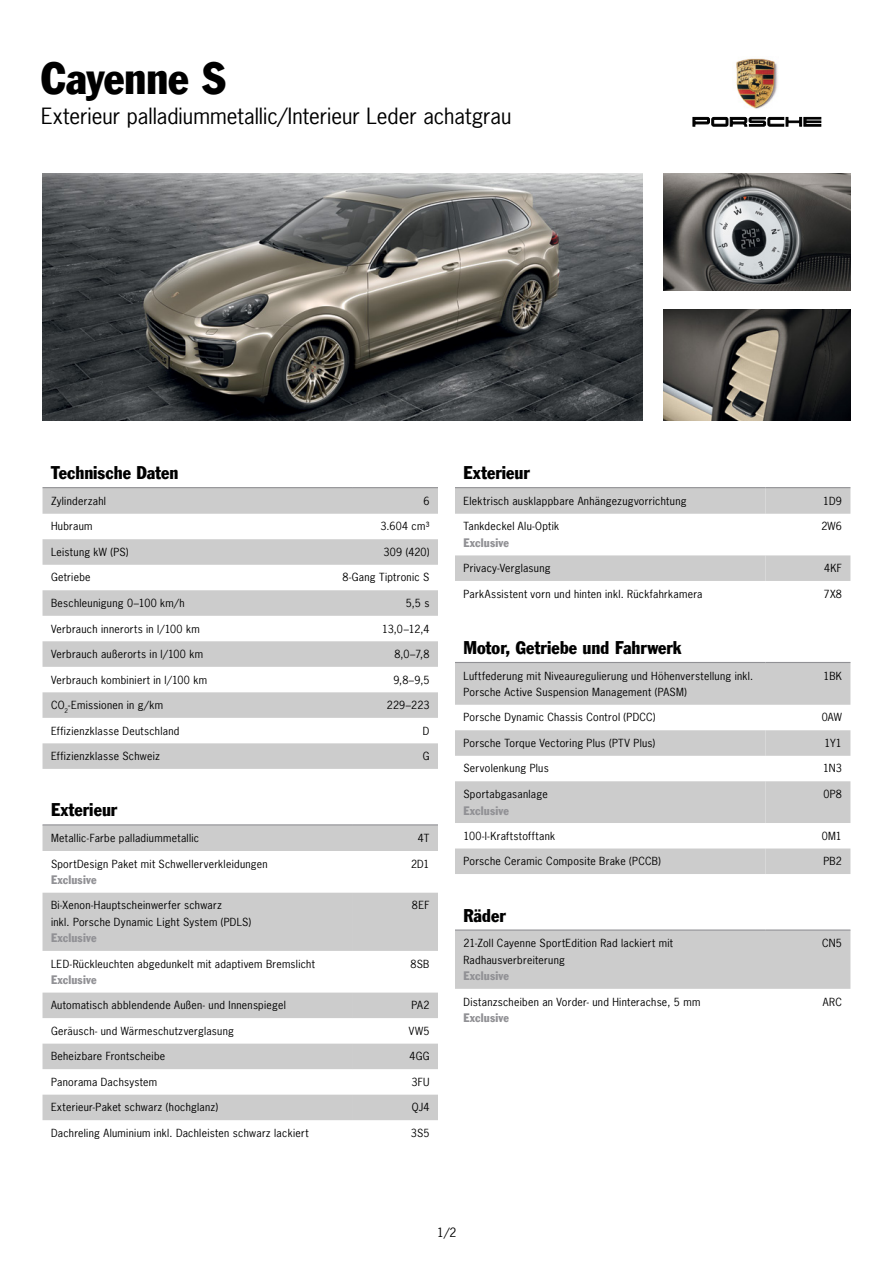
<style>
.page{position:relative;width:893px;height:1263px;background:#fff}
.page>*{position:absolute;margin:0;border:0;box-sizing:border-box;transform-origin:0 0}
.t1{font:condensed 45px "Frank Gothfor Porsche WTT";letter-spacing:-.01em;color:#000}
.t2{font:21px "News Gothfor Porsche WTT";color:#000}
.t3{font:condensed 18px "Frank Gothfor Porsche WTT";color:#000}
.t4{font:condensed 12px "Frank Gothfor Porsche WTT";letter-spacing:.015em;color:#919195}
.t5{font:12px "News Gothfor Porsche WTT";color:#000}
.t6{font:10.5px/16.5px "News Gothfor Porsche WTT";letter-spacing:.03em;color:#000}
</style>
<div class="page">
<svg style="left:692px;top:117px;width:130px;height:10px"></svg>
<img style="left:736px;top:58px;width:42px;height:51px">
<img style="left:663px;top:309px;width:187px;height:112px">
<img style="left:663px;top:173px;width:187px;height:117px">
<img style="left:43px;top:173px;width:599px;height:248px">
<svg style="left:43px;top:488px;width:395px;height:77px"></svg>
<svg style="left:43px;top:590px;width:395px;height:179px;fill:#ccc"></svg>
<hr style="left:43px;top:487px;width:310px;height:1px;background:#919195">
<hr style="left:353px;top:487px;width:85px;height:1px;background:#919195">
<svg style="left:43px;top:825px;width:395px;height:295px;fill:#ccc"></svg>
<svg style="left:353px;top:893px;width:85px;height:227px"></svg>
<hr style="left:43px;top:824px;width:310px;height:1px;background:#919195">
<hr style="left:353px;top:824px;width:85px;height:1px;background:#919195">
<svg style="left:455px;top:488px;width:395px;height:93px"></svg>
<hr style="left:455px;top:487px;width:310px;height:1px;background:#919195">
<hr style="left:765px;top:487px;width:85px;height:1px;background:#919195">
<svg style="left:455px;top:663px;width:395px;height:211px;fill:#ccc"></svg>
<svg style="left:765px;top:730px;width:85px;height:144px"></svg>
<hr style="left:455px;top:662px;width:310px;height:1px;background:#919195">
<hr style="left:765px;top:662px;width:85px;height:1px;background:#919195">
<div style="left:455px;top:931px;width:395px;height:58px;background:#ccc"></div>
<hr style="left:455px;top:929px;width:310px;height:2px;background:#919195">
<hr style="left:765px;top:929px;width:85px;height:2px;background:#919195">
<h1 class="t1" style="left:41px;top:51px;width:186px">Cayenne S</h1>
<h2 class="t2" style="left:41px;top:103px;width:472px">Exterieur palladiummetallic/Interieur Leder achatgrau</h2>
<h3 class="t3" style="left:51px;top:462px;width:129px">Technische Daten</h3>
<p class="t6" style="left:51px;top:493px;width:56px">Zylinderzahl</p>
<p class="t6" style="left:423px;top:493px;width:8px">6</p>
<p class="t6" style="left:51px;top:518px;width:43px">Hubraum</p>
<p class="t6" style="left:380px;top:518px;width:51px">3.604 cm³</p>
<p class="t6" style="left:51px;top:544px;width:79px">Leistung kW (PS)</p>
<p class="t6" style="left:384px;top:544px;width:47px">309 (420)</p>
<p class="t6" style="left:51px;top:569px;width:41px">Getriebe</p>
<p class="t6" style="left:342px;top:569px;width:88px">8-Gang Tiptronic S</p>
<p class="t6" style="left:51px;top:595px;width:135px">Beschleunigung 0–100 km/h</p>
<p class="t6" style="left:406px;top:595px;width:25px">5,5 s</p>
<p class="t6" style="left:51px;top:620px;width:150px">Verbrauch innerorts in l/100 km</p>
<p class="t6" style="left:382px;top:620px;width:49px">13,0–12,4</p>
<p class="t6" style="left:51px;top:646px;width:154px">Verbrauch außerorts in l/100 km</p>
<p class="t6" style="left:394px;top:646px;width:37px">8,0–7,8</p>
<p class="t6" style="left:51px;top:671px;width:158px">Verbrauch kombiniert in l/100 km</p>
<p class="t6" style="left:393px;top:671px;width:38px">9,8–9,5</p>
<p class="t6" style="left:51px;top:697px;width:114px">CO<sub>2</sub>-Emissionen in g/km</p>
<p class="t6" style="left:387px;top:697px;width:44px">229–223</p>
<p class="t6" style="left:51px;top:722px;width:130px">Effizienzklasse Deutschland</p>
<p class="t6" style="left:423px;top:722px;width:8px">D</p>
<p class="t6" style="left:51px;top:748px;width:111px">Effizienzklasse Schweiz</p>
<p class="t6" style="left:423px;top:748px;width:8px">G</p>
<h3 class="t3" style="left:51px;top:799px;width:68px">Exterieur</h3>
<p class="t6" style="left:51px;top:830px;width:150px">Metallic-Farbe palladiummetallic</p>
<p class="t6" style="left:418px;top:830px;width:13px">4T</p>
<p class="t6" style="left:51px;top:855px;width:218px">SportDesign Paket mit Schwellerverkleidungen</p>
<p class="t4" style="left:51px;top:872px;width:47px">Exclusive</p>
<p class="t6" style="left:411px;top:855px;width:20px">2D1</p>
<p class="t6" style="left:51px;top:897px;width:202px">Bi-Xenon-Hauptscheinwerfer schwarz<br>inkl. Porsche Dynamic Light System (PDLS)</p>
<p class="t4" style="left:51px;top:931px;width:47px">Exclusive</p>
<p class="t6" style="left:51px;top:955px;width:265px">LED-Rückleuchten abgedunkelt mit adaptivem Bremslicht</p>
<p class="t4" style="left:51px;top:972px;width:47px">Exclusive</p>
<p class="t6" style="left:412px;top:897px;width:19px">8EF</p>
<p class="t6" style="left:410px;top:955px;width:21px">8SB</p>
<p class="t6" style="left:51px;top:997px;width:236px">Automatisch abblendende Außen- und Innenspiegel</p>
<p class="t6" style="left:411px;top:997px;width:20px">PA2</p>
<p class="t6" style="left:51px;top:1022px;width:184px">Geräusch- und Wärmeschutzverglasung</p>
<p class="t6" style="left:409px;top:1022px;width:22px">VW5</p>
<p class="t6" style="left:51px;top:1048px;width:116px">Beheizbare Frontscheibe</p>
<p class="t6" style="left:409px;top:1048px;width:22px">4GG</p>
<p class="t6" style="left:51px;top:1073px;width:108px">Panorama Dachsystem</p>
<p class="t6" style="left:411px;top:1073px;width:20px">3FU</p>
<p class="t6" style="left:51px;top:1099px;width:169px">Exterieur-Paket schwarz (hochglanz)</p>
<p class="t6" style="left:412px;top:1099px;width:19px">QJ4</p>
<p class="t6" style="left:51px;top:1124px;width:259px">Dachreling Aluminium inkl. Dachleisten schwarz lackiert</p>
<p class="t6" style="left:411px;top:1124px;width:20px">3S5</p>
<h3 class="t3" style="left:463px;top:462px;width:68px">Exterieur</h3>
<p class="t6" style="left:463px;top:493px;width:225px">Elektrisch ausklappbare Anhängezugvorrichtung</p>
<p class="t6" style="left:823px;top:493px;width:20px">1D9</p>
<p class="t6" style="left:463px;top:518px;width:97px">Tankdeckel Alu-Optik</p>
<p class="t4" style="left:463px;top:535px;width:47px">Exclusive</p>
<p class="t6" style="left:821px;top:518px;width:22px">2W6</p>
<p class="t6" style="left:463px;top:560px;width:89px">Privacy-Verglasung</p>
<p class="t6" style="left:824px;top:560px;width:19px">4KF</p>
<p class="t6" style="left:463px;top:585px;width:241px">ParkAssistent vorn und hinten inkl. Rückfahrkamera</p>
<p class="t6" style="left:824px;top:585px;width:20px">7X8</p>
<h3 class="t3" style="left:463px;top:637px;width:220px">Motor, Getriebe und Fahrwerk</h3>
<p class="t6" style="left:463px;top:667px;width:291px">Luftfederung mit Niveauregulierung und Höhenverstellung inkl.<br>Porsche Active Suspension Management (PASM)</p>
<p class="t6" style="left:823px;top:667px;width:20px">1BK</p>
<p class="t6" style="left:463px;top:709px;width:193px">Porsche Dynamic Chassis Control (PDCC)</p>
<p class="t6" style="left:822px;top:709px;width:22px">0AW</p>
<p class="t6" style="left:463px;top:735px;width:193px">Porsche Torque Vectoring Plus (PTV Plus)</p>
<p class="t6" style="left:825px;top:735px;width:19px">1Y1</p>
<p class="t6" style="left:463px;top:760px;width:87px">Servolenkung Plus</p>
<p class="t6" style="left:823px;top:760px;width:20px">1N3</p>
<p class="t6" style="left:463px;top:786px;width:86px">Sportabgasanlage</p>
<p class="t4" style="left:463px;top:803px;width:47px">Exclusive</p>
<p class="t6" style="left:823px;top:786px;width:20px">0P8</p>
<p class="t6" style="left:463px;top:827px;width:93px">100-l-Kraftstofftank</p>
<p class="t6" style="left:822px;top:827px;width:22px">0M1</p>
<p class="t6" style="left:463px;top:853px;width:199px">Porsche Ceramic Composite Brake (PCCB)</p>
<p class="t6" style="left:823px;top:853px;width:20px">PB2</p>
<h3 class="t3" style="left:463px;top:904px;width:44px">Räder</h3>
<p class="t6" style="left:463px;top:935px;width:211px">21-Zoll Cayenne SportEdition Rad lackiert mit<br>Radhausverbreiterung</p>
<p class="t4" style="left:463px;top:969px;width:47px">Exclusive</p>
<p class="t6" style="left:463px;top:993px;width:238px">Distanzscheiben an Vorder- und Hinterachse, 5 mm</p>
<p class="t4" style="left:463px;top:1010px;width:47px">Exclusive</p>
<p class="t6" style="left:822px;top:935px;width:21px">CN5</p>
<p class="t6" style="left:823px;top:993px;width:21px">ARC</p>
<p class="t5" style="left:437px;top:1225px;width:21px">1/2</p>
</div>
